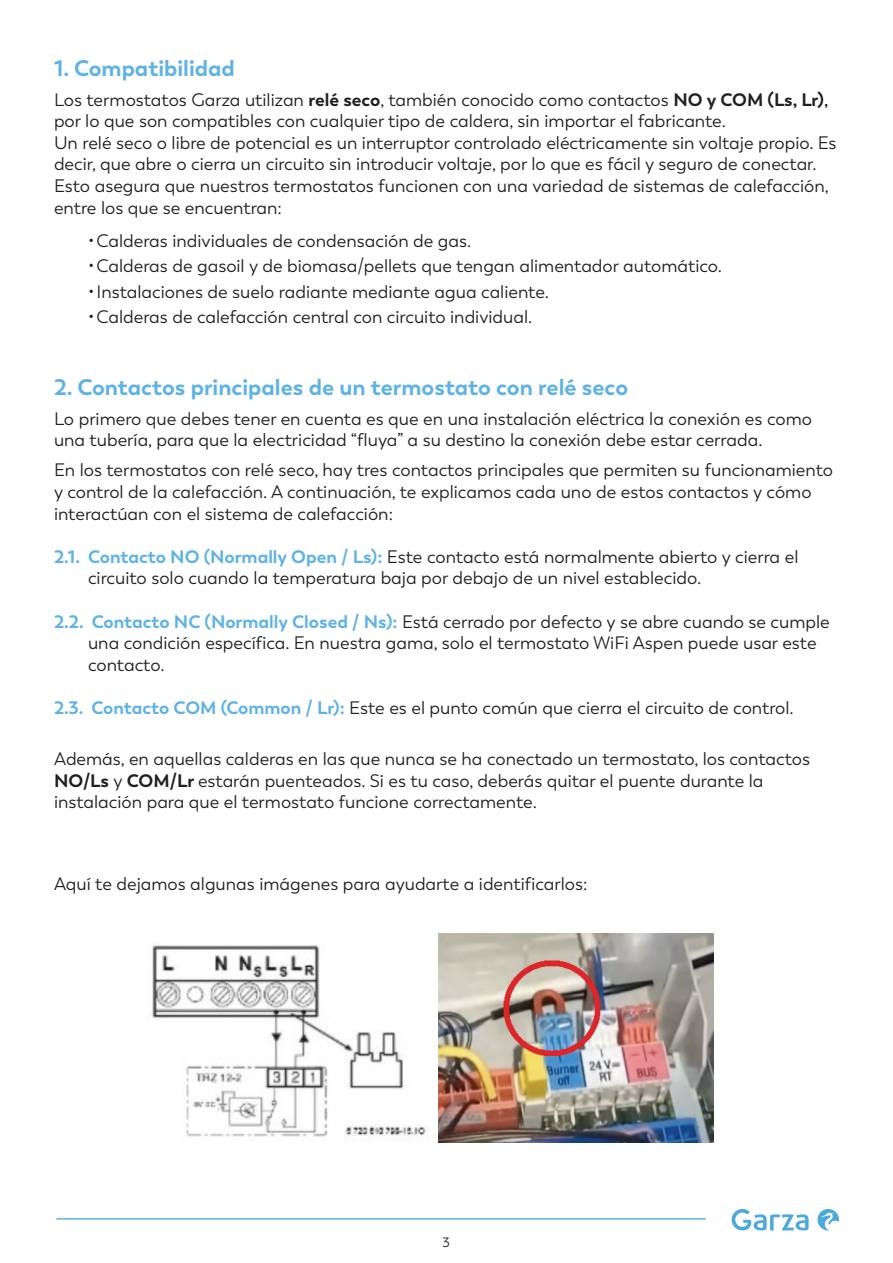
<style>
.page{position:relative;width:893px;height:1263px;background:#fff}
.page>*{position:absolute;margin:0;border:0;box-sizing:border-box;transform-origin:0 0}
.t1{font:700 22.5px "Trenda";color:#5eb3e4}
.t2{font:18px/21.6px "Trenda";color:#231f20}
.t3{font:13.5px "Trenda";color:#231f20}
.s1{font-weight:700}
.s2{font-weight:600}
.s3{font-weight:700;color:#5eb3e4}
</style>
<div class="page">
<hr style="left:56px;top:1218px;width:650px;height:1px;background:#5eb3e4">
<svg style="left:817px;top:1209px;width:22px;height:21px"></svg>
<svg style="left:732px;top:1209px;width:77px;height:21px"></svg>
<img style="left:438px;top:933px;width:276px;height:209px">
<img style="left:150px;top:945px;width:279px;height:192px">
<p class="t1" style="left:54px;top:54px;width:182px">1. Compatibilidad</p>
<p class="t2" style="left:54px;top:89px;width:784px">Los termostatos Garza utilizan <span class="s1">relé seco</span>, también conocido como contactos <span class="s1">NO y COM (Ls, Lr)</span><span class="s2">, </span>por lo que son compatibles con cualquier tipo de caldera, sin importar el fabricante.<br>Un relé seco o libre de potencial es un interruptor controlado eléctricamente sin voltaje propio. Es decir, que abre o cierra un circuito sin introducir voltaje, por lo que es fácil y seguro de conectar.<br>Esto asegura que nuestros termostatos funcionen con una variedad de sistemas de calefacción, entre los que se encuentran:</p>
<p class="t2" style="left:88px;top:230px;width:385px">•Calderas individuales de condensación de gas.</p>
<p class="t2" style="left:88px;top:255px;width:636px">•Calderas de gasoil y de biomasa/pellets que tengan alimentador automático.</p>
<p class="t2" style="left:88px;top:281px;width:463px">•Instalaciones de suelo radiante mediante agua caliente.</p>
<p class="t2" style="left:88px;top:306px;width:446px">•Calderas de calefacción central con circuito individual.</p>
<p class="t1" style="left:54px;top:373px;width:576px">2. Contactos principales de un termostato con relé seco</p>
<p class="t2" style="left:54px;top:408px;width:759px">Lo primero que debes tener en cuenta es que en una instalación eléctrica la conexión es como una tubería, para que la electricidad “fluya” a su destino la conexión debe estar cerrada.</p>
<p class="t2" style="left:54px;top:460px;width:780px">En los termostatos con relé seco, hay tres contactos principales que permiten su funcionamiento y control de la calefacción. A continuación, te explicamos cada uno de estos contactos y cómo interactúan con el sistema de calefacción:</p>
<p class="t2" style="left:88px;top:546px;width:712px;text-indent:-34px"><span class="s3">2.1. Contacto NO (Normally Open / Ls):</span> Este contacto está normalmente abierto y cierra el circuito solo cuando la temperatura baja por debajo de un nivel establecido.</p>
<p class="t2" style="left:88px;top:611px;width:743px;text-indent:-34px"><span class="s3">2.2. Contacto NC (Normally Closed / Ns):</span> Está cerrado por defecto y se abre cuando se cumple una condición específica. En nuestra gama, solo el termostato WiFi Aspen puede usar este contacto.</p>
<p class="t2" style="left:54px;top:697px;width:741px"><span class="s3">2.3. Contacto COM (Common / Lr):</span> Este es el punto común que cierra el circuito de control.</p>
<p class="t2" style="left:54px;top:748px;width:758px">Además, en aquellas calderas en las que nunca se ha conectado un termostato, los contactos<br><span class="s1">NO/Ls</span> y <span class="s1">COM/Lr</span> estarán puenteados. Si es tu caso, deberás quitar el puente durante la instalación para que el termostato funcione correctamente.</p>
<p class="t2" style="left:54px;top:874px;width:535px">Aquí te dejamos algunas imágenes para ayudarte a identificarlos:</p>
<p class="t3" style="left:442px;top:1234px;width:9px">3</p>
</div>
